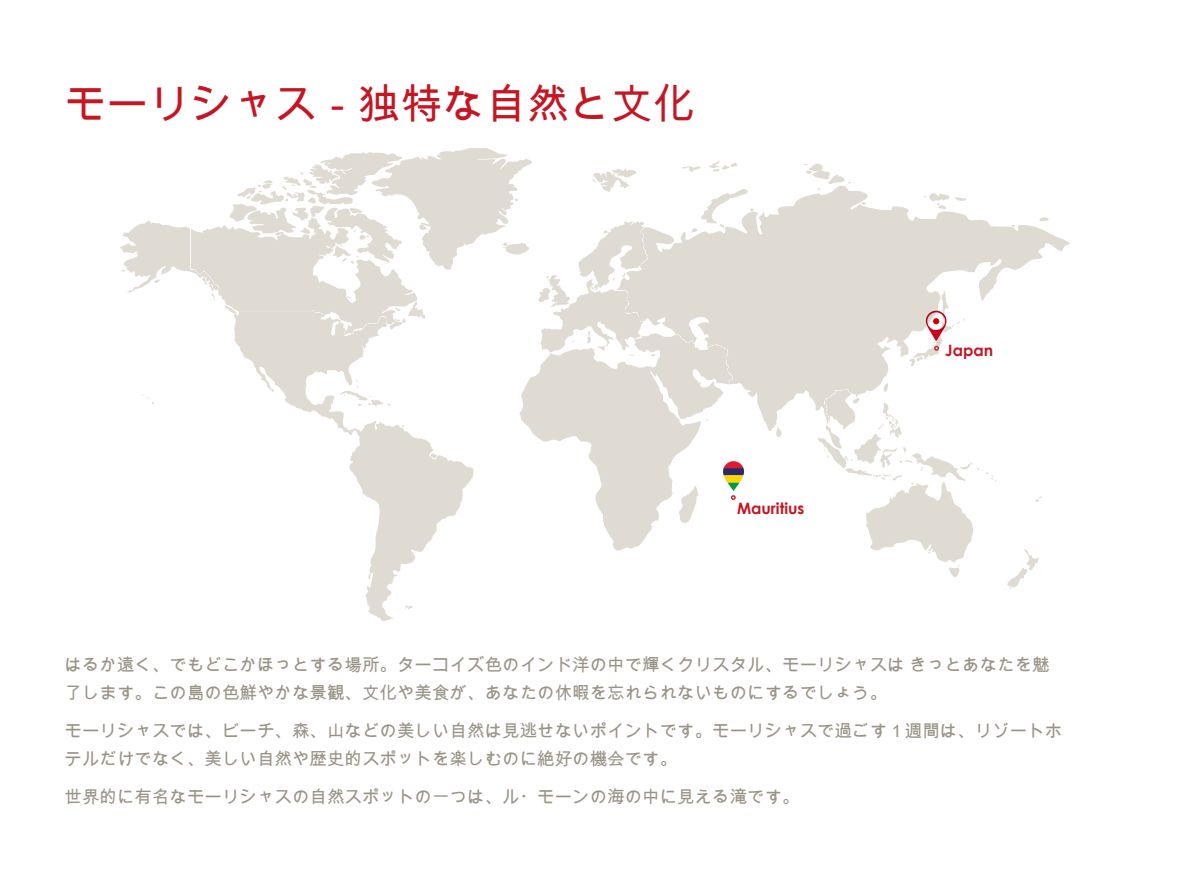
<style>
.page{position:relative;width:1191px;height:893px;background:#fff}
.page>*{position:absolute;margin:0;border:0;box-sizing:border-box;transform-origin:0 0}
.t1{font:42px "Arial Unicode MS";color:#c41723}
.t2{font:17.5px/28px "Arial Unicode MS";color:#9a9487}
.t3{font:700 15.75px "Century Gothic";color:#c41723}
</style>
<div class="page">
<svg style="left:120px;top:148px;width:950px;height:473px"></svg>
<div style="left:719px;top:458px;width:29px;height:35px;background:#fff"></div>
<svg style="left:722px;top:461px;width:22px;height:39px"></svg>
<svg style="left:924px;top:309px;width:24px;height:34px"></svg>
<svg style="left:926px;top:311px;width:20px;height:30px"></svg>
<svg style="left:930px;top:341px;width:12px;height:10px"></svg>
<svg style="left:927px;top:312px;width:18px;height:18px"></svg>
<h1 class="t1" style="left:64px;top:74px;width:632px">モーリシャス－独特な自然と文化</h1>
<p class="t3" style="left:737px;top:497px;width:69px">Mauritius</p>
<p class="t3" style="left:945px;top:338px;width:49px">Japan</p>
<p class="t2" style="left:64px;top:651px;width:986px">はるか遠く、でもどこかほっとする場所。ターコイズ色のインド洋の中で輝くクリスタル、モーリシャスは きっとあなたを魅了します。この島の色鮮やかな景観、文化や美食が、あなたの休暇を忘れられないものにするでしょう。</p>
<p class="t2" style="left:64px;top:717px;width:999px">モーリシャスでは、ビーチ、森、山などの美しい自然は見逃せないポイントです。モーリシャスで過ごす１週間は、リゾートホテルだけでなく、美しい自然や歴史的スポットを楽しむのに絶好の機会です。</p>
<p class="t2" style="left:64px;top:783px;width:737px">世界的に有名なモーリシャスの自然スポットの一つは、ル・モーンの海の中に見える滝です。</p>
</div>
